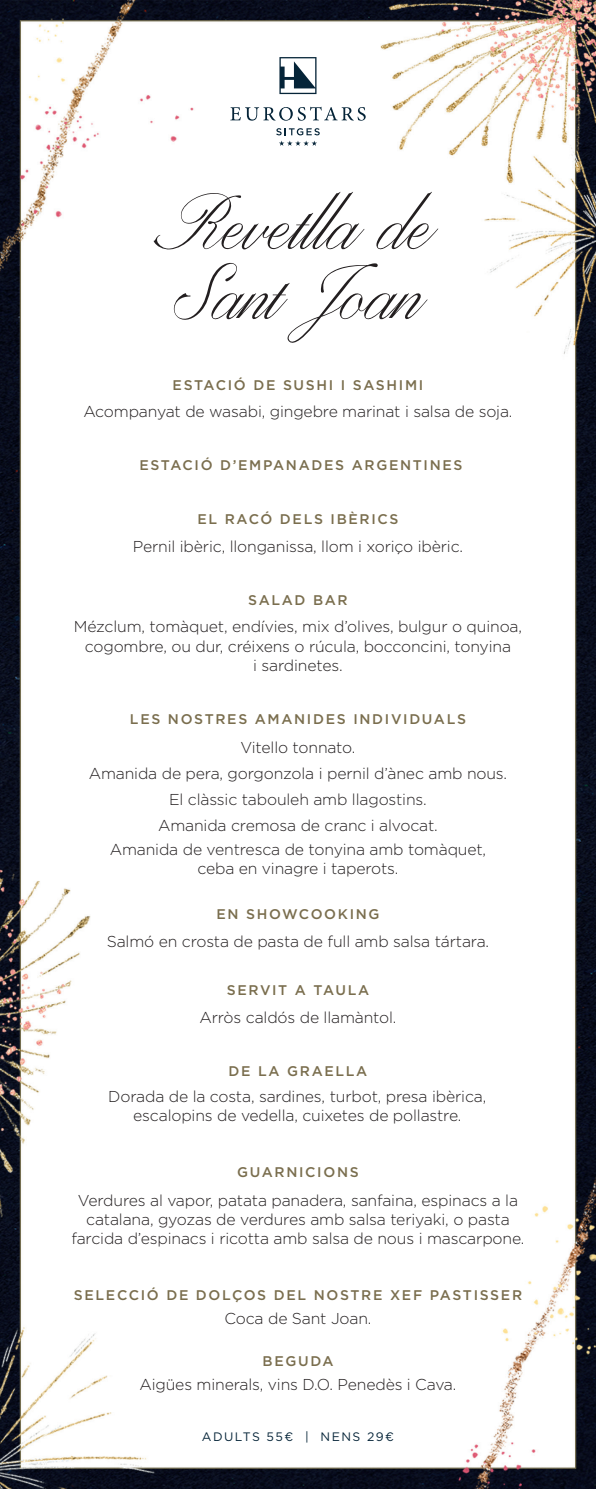
<style>
.page{position:relative;width:596px;height:1489px;background:#fff}
.page>*{position:absolute;margin:0;border:0;box-sizing:border-box;transform-origin:0 0}
.t1{font:73.5px/70px "ED Fayetteville Script";letter-spacing:.005em;color:#231f20}
.t2{font:300 15.75px/19.2px "Gotham";letter-spacing:-.01em;color:#231f20;text-align:center}
.t3{font:500 14px "Gotham";letter-spacing:.12em;color:#7a6e4e}
.t4{font:12.25px "Gotham";letter-spacing:.12em;color:#052438}
</style>
<div class="page">
<img style="left:0;top:0;width:595px;height:1488px">
<svg style="left:279px;top:57px;width:37px;height:37px"></svg>
<svg style="left:230px;top:107px;width:135px;height:14px"></svg>
<svg style="left:279px;top:141px;width:38px;height:5px"></svg>
<svg style="left:276px;top:128px;width:43px;height:7px"></svg>
<h1 class="t1" style="left:163px;top:194px;width:271px">Revetlla de<br>Sant Joan</h1>
<p class="t3" style="left:172px;top:375px;width:252px">ESTACIÓ DE SUSHI I SASHIMI</p>
<p class="t2" style="left:83px;top:401px;width:430px">Acompanyat de wasabi, gingebre marinat i salsa de soja.</p>
<p class="t3" style="left:139px;top:455px;width:324px">ESTACIÓ D’EMPANADES ARGENTINES</p>
<p class="t3" style="left:197px;top:509px;width:202px">EL RACÓ DELS IBÈRICS</p>
<p class="t2" style="left:133px;top:536px;width:332px">Pernil ibèric, llonganissa, llom i xoriço ibèric.</p>
<p class="t3" style="left:248px;top:590px;width:101px">SALAD BAR</p>
<p class="t2" style="left:74px;top:616px;width:449px">Mézclum, tomàquet, endívies, mix d’olives, bulgur o quinoa, cogombre, ou dur, créixens o rúcula, bocconcini, tonyina<br>i sardinetes.</p>
<p class="t3" style="left:130px;top:709px;width:337px">LES NOSTRES AMANIDES INDIVIDUALS</p>
<p class="t2" style="left:89px;top:733px;width:420px;line-height:25.9px">Vitello tonnato.<br>Amanida de pera, gorgonzola i pernil d’ànec amb nous.<br>El clàssic tabouleh amb llagostins.<br>Amanida cremosa de cranc i alvocat.</p>
<p class="t2" style="left:110px;top:839px;width:378px">Amanida de ventresca de tonyina amb tomàquet, ceba en vinagre i taperots.</p>
<p class="t3" style="left:216px;top:904px;width:165px">EN SHOWCOOKING</p>
<p class="t2" style="left:107px;top:931px;width:384px">Salmó en crosta de pasta de full amb salsa tártara.</p>
<p class="t3" style="left:226px;top:980px;width:144px">SERVIT A TAULA</p>
<p class="t2" style="left:199px;top:1007px;width:198px">Arròs caldós de llamàntol.</p>
<p class="t3" style="left:228px;top:1061px;width:140px">DE LA GRAELLA</p>
<p class="t2" style="left:108px;top:1085px;width:379px">Dorada de la costa, sardines, turbot, presa ibèrica, escalopins de vedella, cuixetes de pollastre.</p>
<p class="t3" style="left:237px;top:1162px;width:123px">GUARNICIONS</p>
<p class="t2" style="left:71px;top:1190px;width:454px">Verdures al vapor, patata panadera, sanfaina, espinacs a la catalana, gyozas de verdures amb salsa teriyaki, o pasta farcida d’espinacs i ricotta amb salsa de nous i mascarpone.</p>
<p class="t3" style="left:74px;top:1285px;width:449px">SELECCIÓ DE DOLÇOS DEL NOSTRE XEF PASTISSER</p>
<p class="t2" style="left:224px;top:1308px;width:148px">Coca de Sant Joan.</p>
<p class="t3" style="left:262px;top:1351px;width:72px">BEGUDA</p>
<p class="t2" style="left:139px;top:1374px;width:318px">Aigües minerals, vins D.O. Penedès i Cava.</p>
<p class="t4" style="left:202px;top:1428px;width:193px">ADULTS 55€ | NENS 29€</p>
</div>
